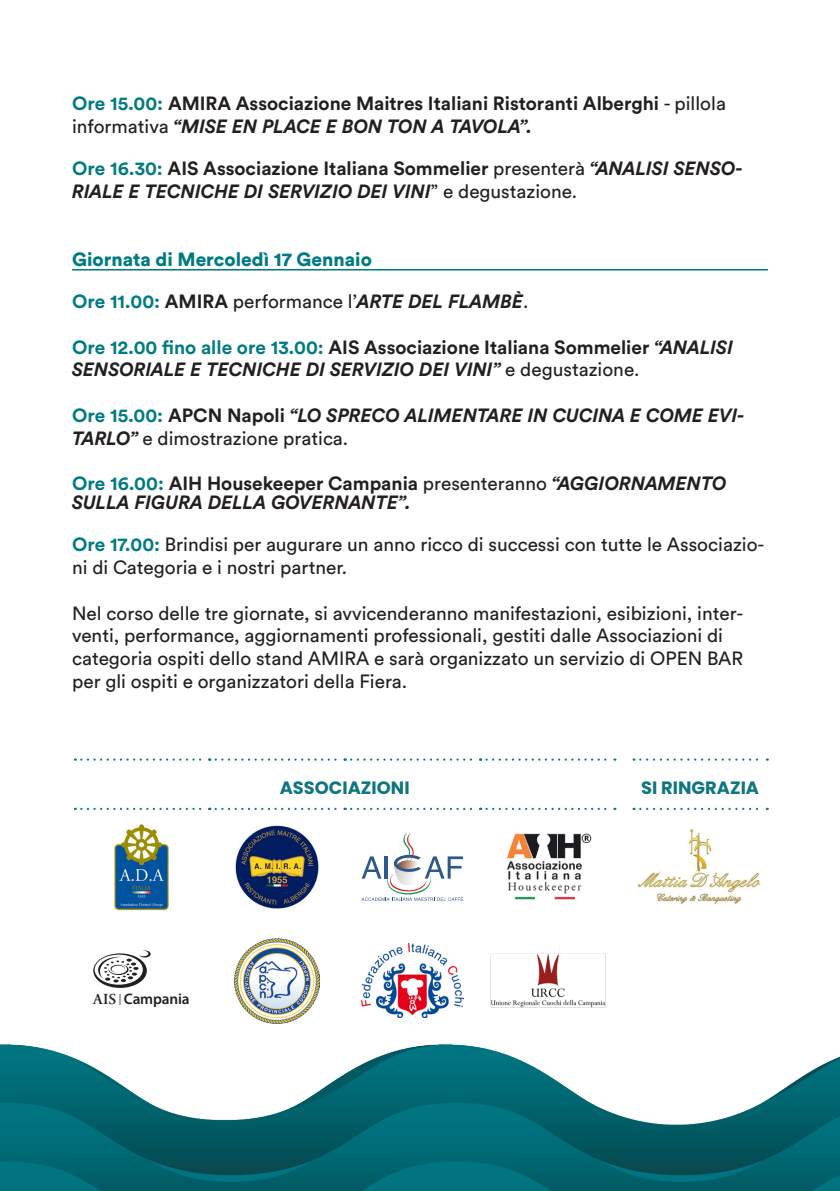
<style>
.page{position:relative;width:840px;height:1191px;background:#fff}
.page>*{position:absolute;margin:0;border:0;box-sizing:border-box;transform-origin:0 0}
.t1{font:italic 700 19px/22.8px "Circular Std";color:#231f20}
.t2{font:19px/22.8px "Circular Std";color:#231f20}
.t3{font:700 19px/22.8px "Circular Std";color:#231f20}
.t4{font:900 19px "Circular Std";color:#007b83}
.t5{font:700 17.8px "Poppins";color:#0e767f}
.t6{font:600 15.2px "Myriad Pro";letter-spacing:-.01em;color:#231f20}
.s1{color:#007b83}
.s2{font-weight:400}
.s3{font-style:italic}
.s4{font-style:normal;color:#007b83}
.s5{font-style:normal}
.s6{font-weight:400;font-style:normal}
.s7{font-weight:700;color:#007b83}
.s8{font-weight:700}
.s9{font-weight:700;font-style:italic}
.s10{font-family:"Adobe Garamond Pro"}
</style>
<div class="page">
<img style="left:0;top:1044px;width:839px;height:147px">
<hr style="left:72px;top:269px;width:695px;height:1px;background:#007b83">
<svg style="left:75px;top:758px;width:270px;height:2px"></svg>
<svg style="left:351px;top:758px;width:264px;height:2px"></svg>
<svg style="left:75px;top:808px;width:270px;height:2px"></svg>
<svg style="left:351px;top:808px;width:264px;height:2px"></svg>
<img style="left:114px;top:824px;width:55px;height:87px">
<img style="left:235px;top:825px;width:84px;height:84px">
<svg style="left:361px;top:833px;width:102px;height:68px"></svg>
<img style="left:506px;top:833px;width:86px;height:67px">
<svg style="left:93px;top:950px;width:58px;height:38px"></svg>
<svg style="left:119px;top:994px;width:2px;height:10px"></svg>
<img style="left:234px;top:938px;width:85px;height:85px">
<img style="left:361px;top:943px;width:102px;height:74px">
<img style="left:490px;top:953px;width:116px;height:55px">
<svg style="left:640px;top:758px;width:127px;height:2px"></svg>
<svg style="left:640px;top:808px;width:127px;height:2px"></svg>
<img style="left:637px;top:828px;width:124px;height:77px">
<p class="t3" style="left:72px;top:92px;width:655px"><span class="s1">Ore 15.00:</span> AMIRA Associazione Maitres Italiani Ristoranti Alberghi <span class="s2">- pillola informativa</span> <span class="s3">“MISE EN PLACE E BON TON A TAVOLA”.</span></p>
<p class="t1" style="left:72px;top:156px;width:671px"><span class="s4">Ore 16.30:</span> <span class="s5">AIS Associazione Italiana Sommelier</span> <span class="s6">presenterà</span> “ANALISI SENSO-<br>RIALE E TECNICHE DI SERVIZIO DEI VINI<span class="s6">” e degustazione.</span></p>
<p class="t4" style="left:72px;top:247px;width:301px">Giornata di Mercoledì 17 Gennaio</p>
<p class="t2" style="left:72px;top:289px;width:457px"><span class="s7">Ore 11.00:</span> <span class="s8">AMIRA</span> performance l’<span class="s9">ARTE DEL FLAMBÈ</span>.</p>
<p class="t1" style="left:72px;top:335px;width:662px"><span class="s4">Ore 12.00 fino alle ore 13.00:</span> <span class="s5">AIS Associazione Italiana Sommelier</span> “ANALISI<br>SENSORIALE E TECNICHE DI SERVIZIO DEI VINI” <span class="s6">e degustazione.</span></p>
<p class="t1" style="left:72px;top:403px;width:673px"><span class="s4">Ore 15.00:</span> <span class="s5">APCN Napoli</span> “LO SPRECO ALIMENTARE IN CUCINA E COME EVI-<br>TARLO” <span class="s6">e dimostrazione pratica.</span></p>
<p class="t1" style="left:72px;top:474px;width:655px;line-height:19px"><span class="s4">Ore 16.00:</span> <span class="s5">AIH Housekeeper Campania</span> <span class="s6">presenteranno</span> “AGGIORNAMENTO<br>SULLA FIGURA DELLA GOVERNANTE”.</p>
<p class="t2" style="left:72px;top:533px;width:693px"><span class="s7">Ore 17.00:</span> Brindisi per augurare un anno ricco di successi con tutte le Associazio&shy;ni di Categoria e i nostri partner.</p>
<p class="t2" style="left:72px;top:601px;width:672px">Nel corso delle tre giornate, si avvicenderanno manifestazioni, esibizioni, inter&shy;venti, performance, aggiornamenti professionali, gestiti dalle Associazioni di categoria ospiti dello stand AMIRA e sarà organizzato un servizio di OPEN BAR per gli ospiti e organizzatori della Fiera.</p>
<p class="t6" style="left:93px;top:989px;width:98px"><span class="s10">AIS</span> Campania</p>
<p class="t5" style="left:279px;top:777px;width:131px">ASSOCIAZIONI</p>
<p class="t5" style="left:641px;top:777px;width:119px">SI RINGRAZIA</p>
</div>
